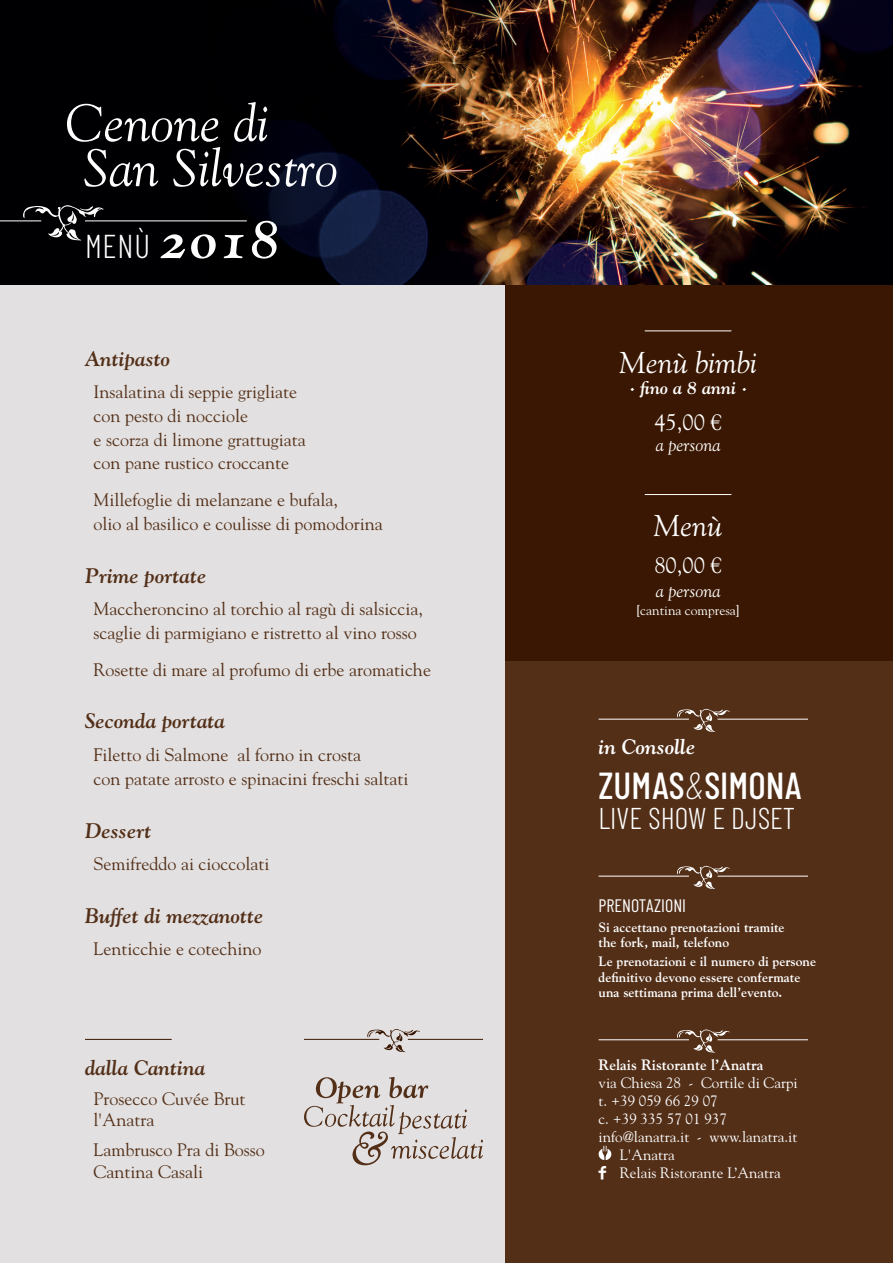
<style>
.page{position:relative;width:893px;height:1263px;background:#e2e0e0}
.page>*{position:absolute;margin:0;border:0;box-sizing:border-box;transform-origin:0 0}
.t1{font:52.5px/45px "Goudy Italic Os F";color:#fff}
.t2{font:500 37.5px "Barlow Condensed";color:#fff}
.t3{font:300 33px "Barlow Condensed";color:#fff}
.t4{font:300 30px "Barlow Condensed";color:#fff}
.t5{font:italic 30px "Goudy";color:#fff}
.t6{font:22.5px "Goudy";color:#fff}
.t7{font:italic 700 21px "Goudy";color:#532f18}
.t8{font:italic 700 21px "Goudy";color:#fff}
.t9{font:18px/23.9px "Goudy";color:#532f18}
.t10{font:italic 18px "Goudy";color:#fff}
.t11{font:18px "Barlow Condensed";color:#fff}
.t12{font:italic 700 18px "Goudy";color:#fff}
.t13{font:15px "Goudy";color:#fff}
.t14{font:700 15px "Goudy";color:#fff}
.t15{font:700 13.5px/15.1px "Goudy";color:#fff}
.t16{font:13.5px "Goudy";color:#fff}
.s1{font-family:"Goudy Bold Italic Os F";font-weight:400;font-size:52.5px}
.s2{font-weight:200;font-style:italic}
</style>
<div class="page">
<div style="left:505px;top:0;width:388px;height:661px;background:#3a1702"></div>
<div style="left:505px;top:661px;width:388px;height:602px;background:#532f18"></div>
<div style="left:0;top:0;width:893px;height:284px;background:#000002"></div>
<img style="left:207px;top:0;width:686px;height:284px">
<hr style="left:85px;top:1039px;width:87px;height:1px;background:#3a1702">
<svg style="left:599px;top:1146px;width:12px;height:14px"></svg>
<hr style="left:599px;top:1039px;width:90px;height:1px;background:#fff">
<hr style="left:718px;top:1039px;width:90px;height:1px;background:#fff">
<svg style="left:676px;top:1029px;width:55px;height:24px"></svg>
<hr style="left:599px;top:876px;width:90px;height:1px;background:#fff">
<hr style="left:718px;top:876px;width:90px;height:1px;background:#fff">
<svg style="left:676px;top:866px;width:55px;height:23px"></svg>
<hr style="left:599px;top:719px;width:90px;height:1px;background:#fff">
<hr style="left:718px;top:719px;width:90px;height:1px;background:#fff">
<svg style="left:676px;top:709px;width:55px;height:23px"></svg>
<hr style="left:645px;top:494px;width:86px;height:1px;background:#fff">
<hr style="left:645px;top:330px;width:86px;height:1px;background:#fff">
<hr style="left:0;top:220px;width:41px;height:1px;background:#fff">
<hr style="left:85px;top:220px;width:162px;height:1px;background:#fff">
<svg style="left:22px;top:205px;width:83px;height:36px"></svg>
<hr style="left:304px;top:1039px;width:75px;height:1px;background:#3a1702">
<hr style="left:408px;top:1039px;width:75px;height:1px;background:#3a1702">
<svg style="left:367px;top:1029px;width:54px;height:23px"></svg>
<svg style="left:304px;top:1077px;width:179px;height:88px"></svg>
<h1 class="t1" style="left:83px;top:99px;width:257px;text-indent:-17px">Cenone di<br>San Silvestro</h1>
<h3 class="t3" style="left:85px;top:226px;width:195px">MENÙ <span class="s1">2018</span></h3>
<p class="t7" style="left:85px;top:345px;width:87px">Antipasto</p>
<p class="t9" style="left:94px;top:380px;width:214px">Insalatina di seppie grigliate con pesto di nocciole<br>e scorza di limone grattugiata con pane rustico croccante</p>
<p class="t9" style="left:94px;top:488px;width:291px">Millefoglie di melanzane e bufala,<br>olio al basilico e coulisse di pomodorina</p>
<p class="t7" style="left:85px;top:562px;width:123px">Prime portate</p>
<p class="t9" style="left:94px;top:597px;width:331px">Maccheroncino al torchio al ragù di salsiccia, scaglie di parmigiano e ristretto al vino rosso</p>
<p class="t9" style="left:94px;top:657px;width:339px">Rosette di mare al profumo di erbe aromatiche</p>
<p class="t7" style="left:85px;top:708px;width:141px">Seconda portata</p>
<p class="t9" style="left:94px;top:742px;width:316px">Filetto di Salmone al forno in crosta<br>con patate arrosto e spinacini freschi saltati</p>
<p class="t7" style="left:85px;top:817px;width:68px">Dessert</p>
<p class="t9" style="left:94px;top:851px;width:177px">Semifreddo ai cioccolati</p>
<p class="t7" style="left:85px;top:902px;width:180px">Buffet di mezzanotte</p>
<p class="t9" style="left:94px;top:937px;width:169px">Lenticchie e cotechino</p>
<p class="t7" style="left:85px;top:1054px;width:122px">dalla Cantina</p>
<p class="t9" style="left:94px;top:1087px;width:153px;line-height:21.6px">Prosecco Cuvée Brut l'Anatra</p>
<p class="t9" style="left:94px;top:1139px;width:173px;line-height:21.6px">Lambrusco Pra di Bosso<br>Cantina Casali</p>
<h3 class="t5" style="left:619px;top:344px;width:139px">Menù bimbi</h3>
<p class="t12" style="left:629px;top:377px;width:120px">· fino a 8 anni ·</p>
<p class="t6" style="left:654px;top:408px;width:69px">45,00 €</p>
<p class="t10" style="left:656px;top:434px;width:66px">a persona</p>
<h3 class="t5" style="left:654px;top:507px;width:70px">Menù</h3>
<p class="t6" style="left:654px;top:552px;width:69px">80,00 €</p>
<p class="t10" style="left:656px;top:580px;width:66px">a persona</p>
<p class="t16" style="left:636px;top:602px;width:105px">[cantina compresa]</p>
<p class="t8" style="left:599px;top:734px;width:98px">in Consolle</p>
<h2 class="t2" style="left:599px;top:762px;width:205px">ZUMAS<span class="s2">&amp;</span>SIMONA</h2>
<h3 class="t4" style="left:599px;top:800px;width:198px">LIVE SHOW E DJSET</h3>
<p class="t11" style="left:599px;top:894px;width:89px">PRENOTAZIONI</p>
<p class="t15" style="left:599px;top:919px;width:187px">Si accettano prenotazioni tramite the fork, mail, telefono</p>
<p class="t15" style="left:599px;top:954px;width:219px">Le prenotazioni e il numero di persone definitivo devono essere confermate una settimana prima dell’evento.</p>
<p class="t14" style="left:599px;top:1056px;width:166px">Relais Ristorante l’Anatra</p>
<p class="t13" style="left:599px;top:1073px;width:201px">via Chiesa 28 - Cortile di Carpi</p>
<p class="t13" style="left:599px;top:1091px;width:121px">t. +39 059 66 29 07</p>
<p class="t13" style="left:599px;top:1109px;width:130px">c. +39 335 57 01 937</p>
<p class="t13" style="left:599px;top:1127px;width:200px">info@lanatra.it - www.lanatra.it</p>
<p class="t13" style="left:620px;top:1145px;width:56px">L'Anatra</p>
<p class="t13" style="left:620px;top:1163px;width:162px">Relais Ristorante L’Anatra</p>
</div>
